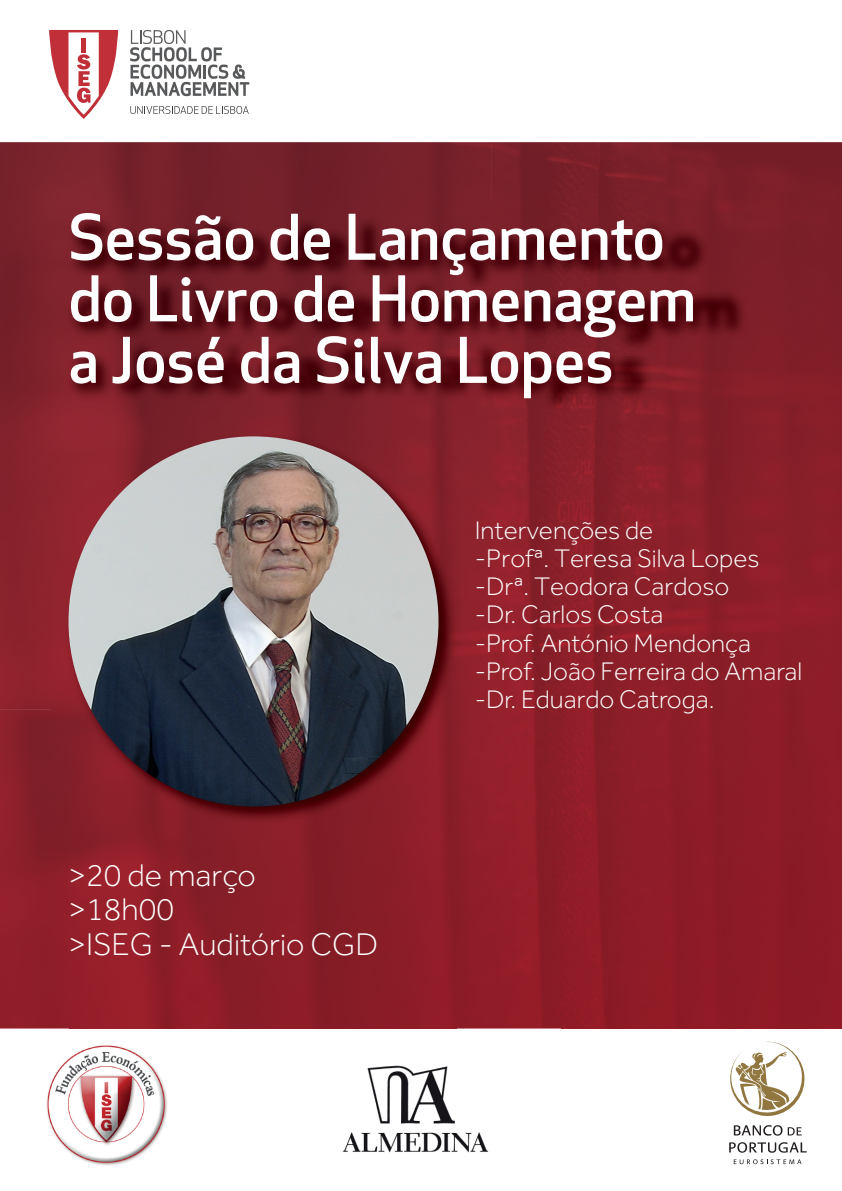
<style>
.page{position:relative;width:842px;height:1191px;background:#fff}
.page>*{position:absolute;margin:0;border:0;box-sizing:border-box;transform-origin:0 0}
.t1{font:500 61.4px/61.5px "Apex New";color:#fff}
.t2{font:300 32.4px/34.7px "Effra";color:#fff}
.t3{font:300 26.3px/28.1px "Effra";color:#fff}
</style>
<div class="page">
<img style="left:0;top:1028px;width:842px;height:1px">
<img style="left:0;top:142px;width:842px;height:71px">
<img style="left:0;top:213px;width:70px;height:815px">
<img style="left:737px;top:213px;width:105px;height:815px">
<img style="left:70px;top:419px;width:491px;height:42px">
<img style="left:561px;top:419px;width:176px;height:609px">
<img style="left:461px;top:461px;width:101px;height:319px">
<img style="left:456px;top:780px;width:106px;height:248px">
<img style="left:70px;top:836px;width:386px;height:192px">
<img style="left:47px;top:1045px;width:120px;height:121px">
<img style="left:342px;top:1065px;width:147px;height:88px">
<img style="left:60px;top:201px;width:694px;height:218px">
<img style="left:51px;top:426px;width:410px;height:410px">
<img style="left:68px;top:436px;width:370px;height:370px;border-radius:185px">
<svg style="left:130px;top:106px;width:119px;height:8px"></svg>
<svg style="left:130px;top:30px;width:119px;height:66px"></svg>
<svg style="left:49px;top:30px;width:69px;height:89px"></svg>
<svg style="left:730px;top:1041px;width:75px;height:75px"></svg>
<svg style="left:734px;top:1125px;width:48px;height:10px"></svg>
<svg style="left:788px;top:1127px;width:13px;height:8px"></svg>
<svg style="left:729px;top:1142px;width:78px;height:10px"></svg>
<svg style="left:734px;top:1159px;width:67px;height:5px"></svg>
<h1 class="t1" style="left:68px;top:206px;width:629px">Sessão de Lançamento do Livro de Homenagem a José da Silva Lopes</h1>
<p class="t2" style="left:68px;top:857px;width:311px">&gt;20 de março<br>&gt;18h00<br>&gt;ISEG - Auditório CGD</p>
<p class="t3" style="left:475px;top:516px;width:329px">Intervenções de<br>-Profª. Teresa Silva Lopes -Drª. Teodora Cardoso<br>-Dr. Carlos Costa<br>-Prof. António Mendonça -Prof. João Ferreira do Amaral -Dr. Eduardo Catroga.</p>
</div>
